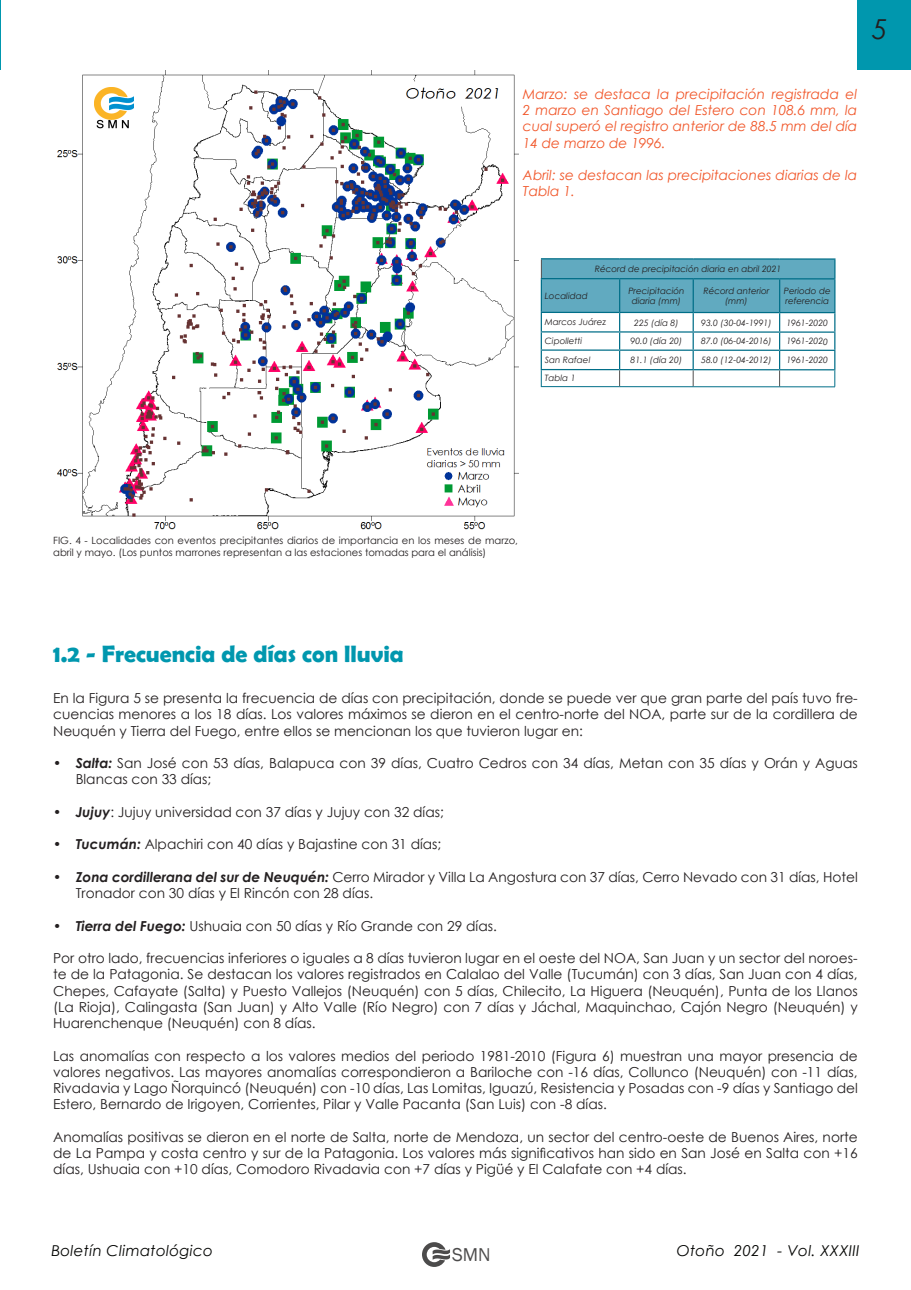
<style>
.page{position:relative;width:911px;height:1290px;background:#fff}
.page>*{position:absolute;margin:0;border:0;box-sizing:border-box;transform-origin:0 0}
.t1{font:italic 27.5px "Century Gothic";color:#231f20}
.t2{font:700 23.75px "Berlin Sans FB Demi";color:#0097ae}
.t3{font:19.12px "Franklin Gothic";color:#4c4b4b}
.t4{font:italic 15px "Century Gothic";letter-spacing:.02em;color:#040503}
.t5{font:13.75px/16.2px "Century Gothic";color:#231f20;text-align:justify}
.t6{font:italic 13.75px/16.2px "Century Gothic";color:#f15629;text-align:justify}
.t7{font:10px/12px "Century Gothic";color:#231f20}
.t8{font:italic 8.75px/10px "Century Gothic";color:#231f20;text-align:center}
.s1{font-weight:700;font-style:italic}
</style>
<div class="page">
<hr style="left:0;top:0;width:1px;height:70px;background:#0097ae">
<div style="left:857px;top:0;width:54px;height:70px;background:#0097ae"></div>
<svg style="left:422px;top:1242px;width:28px;height:25px"></svg>
<hr style="left:541px;top:258px;width:78px;height:1px;background:#006e88">
<hr style="left:619px;top:258px;width:74px;height:2px;background:#006e88">
<hr style="left:693px;top:258px;width:86px;height:2px;background:#006e88">
<hr style="left:779px;top:258px;width:56px;height:2px;background:#006e88">
<svg style="left:540px;top:259px;width:295px;height:128px"></svg>
<hr style="left:541px;top:386px;width:78px;height:1px;background:#006e88">
<hr style="left:619px;top:386px;width:74px;height:1px;background:#006e88">
<hr style="left:693px;top:386px;width:86px;height:1px;background:#006e88">
<hr style="left:779px;top:387px;width:56px;height:1px;background:#006e88">
<img style="left:57px;top:71px;width:461px;height:459px">
<img style="left:94px;top:88px;width:39px;height:44px">
<h1 class="t1" style="left:872px;top:10px;width:17px">5</h1>
<p class="t6" style="left:523px;top:86px;width:336px">Marzo: se destaca la precipitación registrada el 2 marzo en Santiago del Estero con 108.6 mm, la cual superó el registro anterior de 88.5 mm del día 14 de marzo de 1996.</p>
<p class="t6" style="left:523px;top:167px;width:336px">Abril: se destacan las precipitaciones diarias de la<br>Tabla 1.</p>
<p class="t8" style="left:594px;top:264px;width:188px">Récord de precipitación diaria en abril 2021</p>
<p class="t8" style="left:545px;top:290px;width:44px">Localidad</p>
<p class="t8" style="left:628px;top:286px;width:58px">Precipitación diaria (mm)</p>
<p class="t8" style="left:703px;top:286px;width:68px">Récord anterior (mm)</p>
<p class="t8" style="left:784px;top:286px;width:48px;text-align:left">Periodo de referencia</p>
<p class="t8" style="left:545px;top:317px;width:63px">Marcos Juárez</p>
<p class="t8" style="left:634px;top:317px;width:46px">225 (día 8)</p>
<p class="t8" style="left:701px;top:317px;width:72px">93.0 (30-04-1991)</p>
<p class="t8" style="left:786px;top:317px;width:43px">1961-2020</p>
<p class="t8" style="left:545px;top:336px;width:39px">Cipolletti</p>
<p class="t8" style="left:630px;top:336px;width:53px">90.0 (día 20)</p>
<p class="t8" style="left:701px;top:336px;width:72px">87.0 (06-04-2016)</p>
<p class="t8" style="left:786px;top:336px;width:43px">1961-2020</p>
<p class="t8" style="left:545px;top:355px;width:47px">San Rafael</p>
<p class="t8" style="left:630px;top:355px;width:53px">81.1 (día 20)</p>
<p class="t8" style="left:701px;top:355px;width:72px">58.0 (12-04-2012)</p>
<p class="t8" style="left:786px;top:355px;width:43px">1961-2020</p>
<p class="t8" style="left:545px;top:373px;width:32px">Tabla 1</p>
<p class="t7" style="left:53px;top:534px;width:466px">FIG. 4 - Localidades con eventos precipitantes diarios de importancia en los meses de marzo, abril y mayo. (Los puntos marrones representan a las estaciones tomadas para el análisis)</p>
<p class="t2" style="left:53px;top:640px;width:352px">1.2 - Frecuencia de días con lluvia</p>
<p class="t5" style="left:53px;top:690px;width:806px">En la Figura 5 se presenta la frecuencia de días con precipitación, donde se puede ver que gran parte del país tuvo fre&shy;cuencias menores a los 18 días. Los valores máximos se dieron en el centro-norte del NOA, parte sur de la cordillera de Neuquén y Tierra del Fuego, entre ellos se mencionan los que tuvieron lugar en:</p>
<p class="t5" style="left:76px;top:755px;width:783px;text-indent:-22px"><span class="s1">• Salta:</span> San José con 53 días, Balapuca con 39 días, Cuatro Cedros con 34 días, Metan con 35 días y Orán y Aguas<br>Blancas con 33 días;</p>
<p class="t5" style="left:53px;top:803px;width:392px"><span class="s1">• Jujuy</span>: Jujuy universidad con 37 días y Jujuy con 32 días;</p>
<p class="t5" style="left:53px;top:836px;width:390px"><span class="s1">• Tucumán:</span> Alpachiri con 40 días y Bajastine con 31 días;</p>
<p class="t5" style="left:76px;top:868px;width:783px;text-indent:-22px"><span class="s1">• Zona cordillerana del sur de Neuquén:</span> Cerro Mirador y Villa La Angostura con 37 días, Cerro Nevado con 31 días, Hotel<br>Tronador con 30 días y El Rincón con 28 días.</p>
<p class="t5" style="left:53px;top:917px;width:445px"><span class="s1">• Tierra del Fuego:</span> Ushuaia con 50 días y Río Grande con 29 días.</p>
<p class="t5" style="left:53px;top:950px;width:806px">Por otro lado, frecuencias inferiores o iguales a 8 días tuvieron lugar en el oeste del NOA, San Juan y un sector del noroes&shy;te de la Patagonia. Se destacan los valores registrados en Calalao del Valle (Tucumán) con 3 días, San Juan con 4 días, Chepes, Cafayate (Salta) y Puesto Vallejos (Neuquén) con 5 días, Chilecito, La Higuera (Neuquén), Punta de los Llanos (La Rioja), Calingasta (San Juan) y Alto Valle (Río Negro) con 7 días y Jáchal, Maquinchao, Cajón Negro (Neuquén) y Huarenchenque (Neuquén) con 8 días.</p>
<p class="t5" style="left:53px;top:1047px;width:806px">Las anomalías con respecto a los valores medios del periodo 1981-2010 (Figura 6) muestran una mayor presencia de valores negativos. Las mayores anomalías correspondieron a Bariloche con -16 días, Collunco (Neuquén) con -11 días, Rivadavia y Lago Ñorquincó (Neuquén) con -10 días, Las Lomitas, Iguazú, Resistencia y Posadas con -9 días y Santiago del Estero, Bernardo de Irigoyen, Corrientes, Pilar y Valle Pacanta (San Luis) con -8 días.</p>
<p class="t5" style="left:53px;top:1128px;width:806px">Anomalías positivas se dieron en el norte de Salta, norte de Mendoza, un sector del centro-oeste de Buenos Aires, norte de La Pampa y costa centro y sur de la Patagonia. Los valores más significativos han sido en San José en Salta con +16 días, Ushuaia con +10 días, Comodoro Rivadavia con +7 días y Pigüé y El Calafate con +4 días.</p>
<p class="t4" style="left:52px;top:1240px;width:163px">Boletín Climatológico</p>
<p class="t4" style="left:677px;top:1240px;width:184px">Otoño 2021 - Vol. XXXIII</p>
<h3 class="t3" style="left:452px;top:1242px;width:40px">SMN</h3>
</div>
